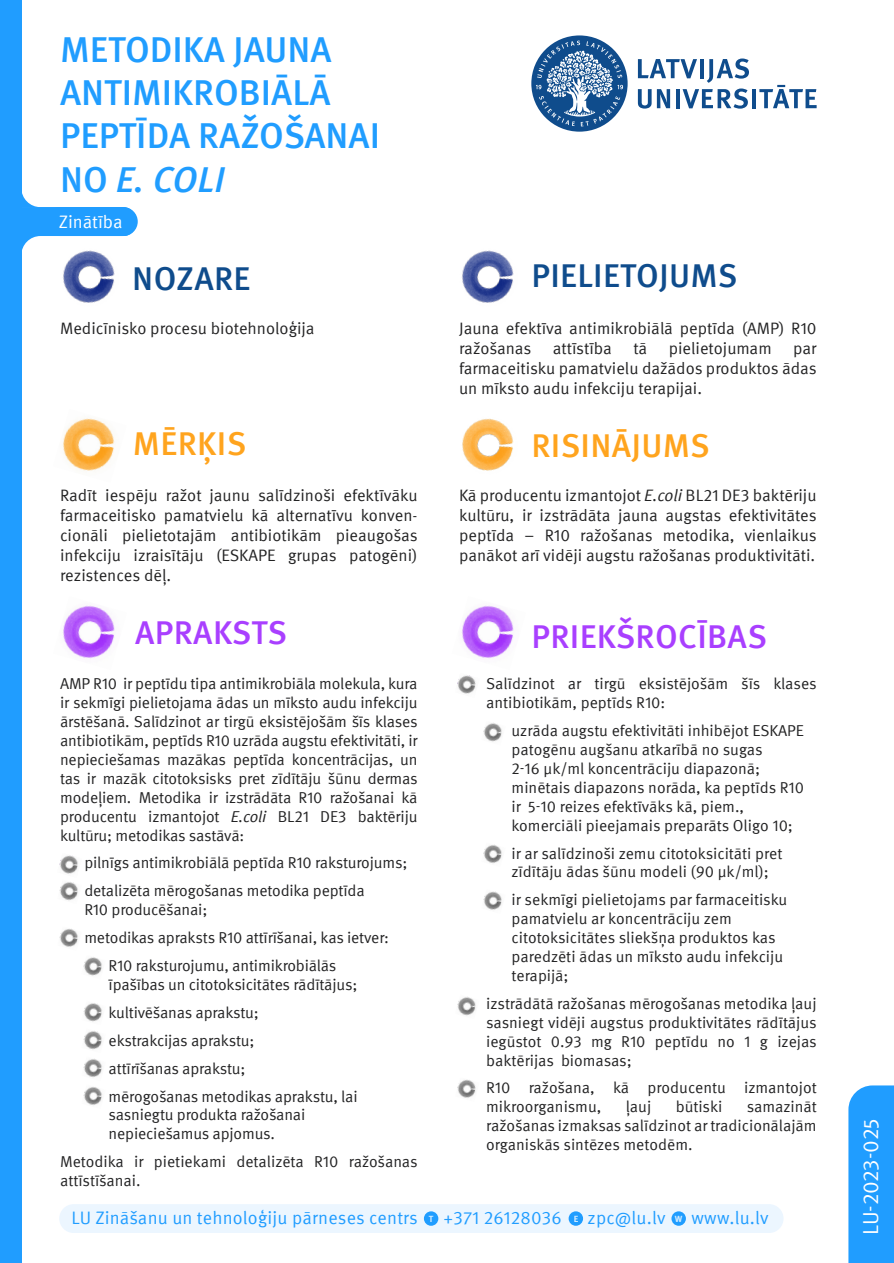
<style>
.page{position:relative;width:894px;height:1263px;background:#fff}
.page>*{position:absolute;margin:0;border:0;box-sizing:border-box;transform-origin:0 0}
.t1{font:500 36px/43.2px "Meta Pro";color:#209dff}
.t2{font:500 33px "Meta Pro";letter-spacing:.01em;color:#a93fff}
.t3{font:500 33px "Meta Pro";letter-spacing:.01em;color:#0f4c8c}
.t4{font:500 33px "Meta Pro";letter-spacing:.01em;color:#ffa41e}
.t5{font:21.6px "Meta Pro";letter-spacing:-.02em;color:#fff}
.t6{font:18px "Meta Pro";letter-spacing:.01em;color:#209dff}
.t7{font:18px "Meta Pro";letter-spacing:-.005em;color:#fff}
.t8{font:16.5px/19.8px "Meta Pro";color:#222223;text-align:justify}
.t9{font:15.75px/18.9px "Meta Pro";letter-spacing:-.01em;color:#222223}
.t10{font:700 9px "Meta Pro";color:#fff}
.s1{font-style:italic}
.s2{font-weight:700;font-size:9px;color:#fff}
</style>
<div class="page">
<img style="left:62px;top:605px;width:53px;height:54px">
<img style="left:461px;top:605px;width:53px;height:54px">
<img style="left:457px;top:675px;width:19px;height:19px">
<img style="left:483px;top:723px;width:19px;height:19px">
<img style="left:483px;top:844px;width:19px;height:20px">
<img style="left:483px;top:891px;width:19px;height:19px">
<img style="left:457px;top:997px;width:19px;height:19px">
<img style="left:457px;top:1079px;width:19px;height:19px">
<img style="left:59px;top:855px;width:19px;height:19px">
<img style="left:83px;top:957px;width:19px;height:19px">
<img style="left:83px;top:1003px;width:19px;height:19px">
<img style="left:83px;top:1031px;width:19px;height:19px">
<img style="left:83px;top:1058px;width:19px;height:20px">
<img style="left:83px;top:1087px;width:19px;height:18px">
<img style="left:59px;top:928px;width:19px;height:19px">
<img style="left:59px;top:882px;width:19px;height:19px">
<div style="left:59px;top:1204px;width:724px;height:29px;background:#ecf6ff;border-radius:14px"></div>
<div style="left:848px;top:1085px;width:45px;height:178px;background:#209dff"></div>
<div style="left:531px;top:35px;width:96px;height:97px;background:#0f4c8c;border-radius:50%"></div>
<svg style="left:535px;top:41px;width:87px;height:85px"></svg>
<svg style="left:637px;top:89px;width:33px;height:20px"></svg>
<svg style="left:676px;top:89px;width:3px;height:19px"></svg>
<svg style="left:682px;top:89px;width:65px;height:20px"></svg>
<hr style="left:752px;top:89px;width:4px;height:19px;background:#0f4c8c">
<svg style="left:759px;top:85px;width:57px;height:23px"></svg>
<svg style="left:707px;top:59px;width:41px;height:24px"></svg>
<svg style="left:700px;top:59px;width:3px;height:19px"></svg>
<svg style="left:637px;top:59px;width:59px;height:19px"></svg>
<div style="left:0;top:0;width:21px;height:1263px;background:#209dff"></div>
<svg style="left:21px;top:188px;width:117px;height:67px"></svg>
<div style="left:424px;top:1211px;width:14px;height:15px;background:#209dff;border-radius:7px"></div>
<div style="left:568px;top:1211px;width:15px;height:15px;background:#209dff;border-radius:7px"></div>
<div style="left:671px;top:1211px;width:14px;height:15px;background:#209dff;border-radius:7px"></div>
<img style="left:53px;top:241px;width:74px;height:62px">
<img style="left:462px;top:250px;width:52px;height:53px">
<img style="left:62px;top:418px;width:53px;height:53px">
<img style="left:462px;top:418px;width:52px;height:53px">
<h1 class="t1" style="left:60px;top:26px;width:321px">METODIKA JAUNA<br>ANTIMIKROBIĀLĀ<br>PEPTĪDA RAŽOŠANAI<br>NO <span class="s1">E. COLI</span></h1>
<p class="t7" style="left:59px;top:208px;width:65px">Zinātība</p>
<h2 class="t3" style="left:132px;top:253px;width:120px">NOZARE</h2>
<h2 class="t3" style="left:531px;top:250px;width:208px">PIELIETOJUMS</h2>
<p class="t8" style="left:60px;top:318px;width:256px">Medicīnisko procesu biotehnoloģija</p>
<p class="t8" style="left:459px;top:318px;width:359px">Jauna efektīva antimikrobiālā peptīda (AMP) R10 ražošanas</p>
<p class="t8" style="left:552px;top:337px;width:61px">attīstība</p>
<p class="t8" style="left:633px;top:337px;width:15px">tā</p>
<p class="t8" style="left:668px;top:337px;width:104px">pielietojumam</p>
<p class="t8" style="left:459px;top:337px;width:359px;text-indent:334px">par farmaceitisku pamatvielu dažādos produktos ādas un mīksto audu infekciju terapijai.</p>
<h2 class="t4" style="left:133px;top:418px;width:115px">MĒRĶIS</h2>
<h2 class="t4" style="left:531px;top:420px;width:180px">RISINĀJUMS</h2>
<p class="t8" style="left:60px;top:485px;width:359px">Radīt iespēju ražot jaunu salīdzinoši efektīvāku farmaceitisko pamatvielu kā alternatīvu konven&shy;cionāli pielietotajām antibiotikām pieaugošas infekciju izraisītāju (ESKAPE grupas patogēni) rezistences dēļ.</p>
<p class="t8" style="left:459px;top:485px;width:359px">Kā producentu izmantojot <span class="s1">E.coli</span> BL21 DE3 baktēriju kultūru, ir izstrādāta jauna augstas efektivitātes peptīda – R10 ražošanas metodika, vienlaikus panākot arī vidēji augstu ražošanas produktivitāti.</p>
<h2 class="t2" style="left:135px;top:607px;width:154px">APRAKSTS</h2>
<h2 class="t2" style="left:531px;top:611px;width:237px">PRIEKŠROCĪBAS</h2>
<p class="t9" style="left:486px;top:673px;width:332px">Salīdzinot ar tirgū eksistējošām šīs klases antibiotikām, peptīds R10:</p>
<p class="t9" style="left:511px;top:720px;width:294px">uzrāda augstu efektivitāti inhibējot ESKAPE patogēnu augšanu atkarībā no sugas<br>2-16 µk/ml koncentrāciju diapazonā; minētais diapazons norāda, ka peptīds R10 ir 5-10 reizes efektīvāks kā, piem., komerciāli pieejamais preparāts Oligo 10;</p>
<p class="t9" style="left:511px;top:843px;width:272px">ir ar salīdzinoši zemu citotoksicitāti pret zīdītāju ādas šūnu modeli (90 µk/ml);</p>
<p class="t9" style="left:511px;top:889px;width:277px">ir sekmīgi pielietojams par farmaceitisku pamatvielu ar koncentrāciju zem citotoksicitātes sliekšņa produktos kas paredzēti ādas un mīksto audu infekciju terapijā;</p>
<p class="t9" style="left:486px;top:993px;width:332px;text-align:justify">izstrādātā ražošanas mērogošanas metodika ļauj sasniegt vidēji augstus produktivitātes rādītājus iegūstot 0.93 mg R10 peptīdu no 1 g izejas baktērijas biomasas;</p>
<p class="t9" style="left:486px;top:1077px;width:332px">R10 ražošana, kā producentu izmantojot mikroorganismu,</p>
<p class="t9" style="left:60px;top:673px;width:359px;text-align:justify">AMP R10 ir peptīdu tipa antimikrobiāla molekula, kura ir sekmīgi pielietojama ādas un mīksto audu infekciju ārstēšanā. Salīdzinot ar tirgū eksistējošām šīs klases antibiotikām, peptīds R10 uzrāda augstu efektivitāti, ir nepieciešamas mazākas peptīda koncentrācijas, un tas ir mazāk citotoksisks pret zīdītāju šūnu dermas modeļiem. Metodika ir izstrādāta R10 ražošanai kā producentu izmantojot <span class="s1">E.coli</span> BL21 DE3 baktēriju kultūru; metodikas sastāvā:</p>
<p class="t9" style="left:84px;top:848px;width:324px;line-height:27.9px">pilnīgs antimikrobiālā peptīda R10 raksturojums; detalizēta mērogošanas metodika peptīda</p>
<p class="t9" style="left:84px;top:899px;width:124px">R10 producēšanai;</p>
<p class="t9" style="left:84px;top:927px;width:306px">metodikas apraksts R10 attīrīšanai, kas ietver:</p>
<p class="t9" style="left:109px;top:955px;width:229px">R10 raksturojumu, antimikrobiālās</p>
<p class="t9" style="left:109px;top:969px;width:250px;line-height:27.9px">īpašības un citotoksicitātes rādītājus; kultivēšanas aprakstu;<br>ekstrakcijas aprakstu;<br>attīrīšanas aprakstu;<br>mērogošanas metodikas aprakstu, lai</p>
<p class="t9" style="left:109px;top:1104px;width:198px">sasniegtu produkta ražošanai nepieciešamus apjomus.</p>
<p class="t9" style="left:60px;top:1151px;width:359px">Metodika ir pietiekami detalizēta R10 ražošanas attīstīšanai.</p>
<p class="t9" style="left:625px;top:1096px;width:27px">ļauj</p>
<p class="t9" style="left:675px;top:1096px;width:48px">būtiski</p>
<p class="t9" style="left:486px;top:1096px;width:332px;text-align:justify;text-indent:260px">samazināt ražošanas izmaksas salīdzinot ar tradicionālajām organiskās sintēzes metodēm.</p>
<p class="t6" style="left:71px;top:1204px;width:491px">LU Zināšanu un tehnoloģiju pārneses centrs <span class="s2">T</span> +371 26128036</p>
<p class="t6" style="left:587px;top:1204px;width:79px">zpc@lu.lv</p>
<p class="t6" style="left:691px;top:1204px;width:79px">www.lu.lv</p>
<p class="t10" style="left:573px;top:1211px;width:6px">E</p>
<p class="t10" style="left:674px;top:1211px;width:9px">W</p>
<h3 class="t5" style="left:854px;top:1235px;width:118px;rotate:-90deg">LU-2023-025</h3>
</div>
